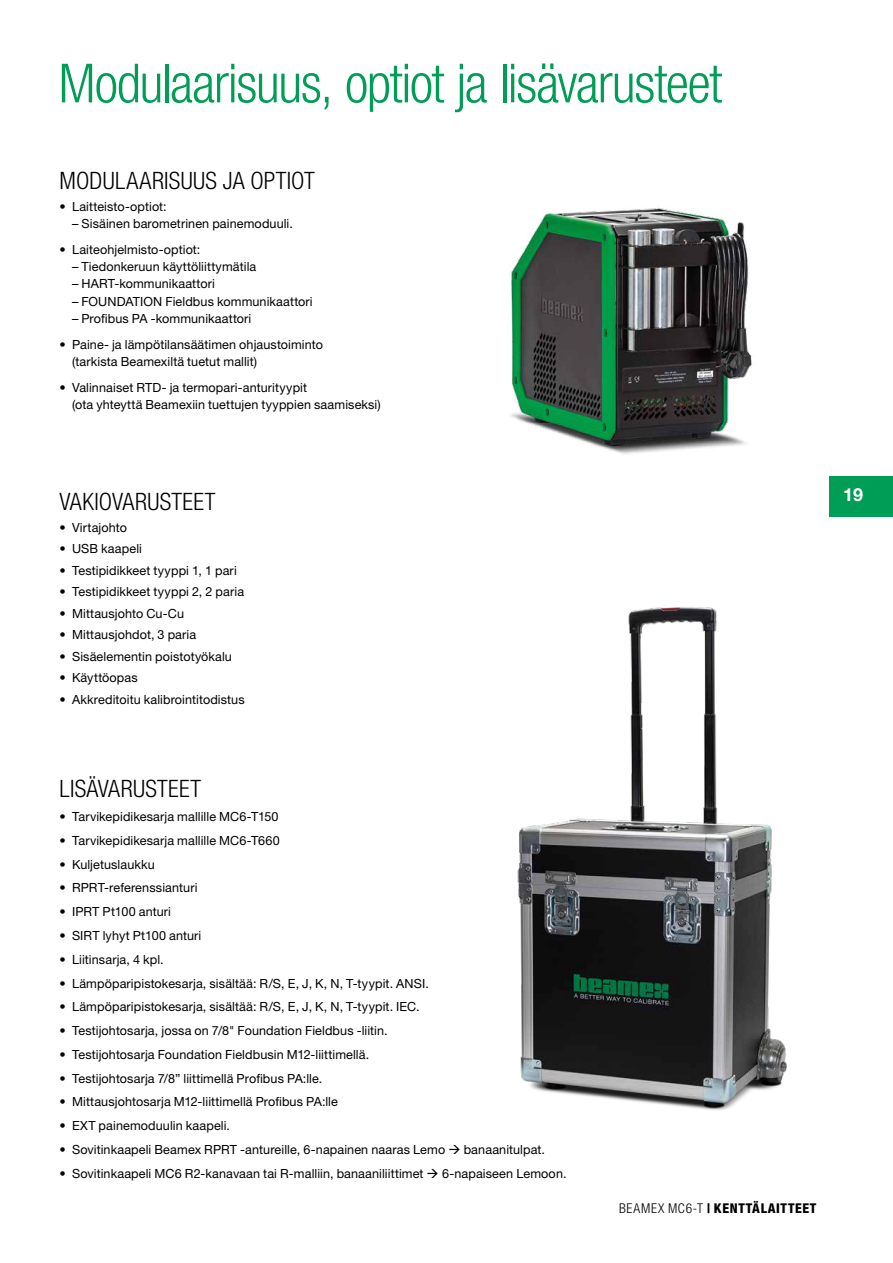
<style>
.page{position:relative;width:893px;height:1263px;background:#fff}
.page>*{position:absolute;margin:0;border:0;box-sizing:border-box;transform-origin:0 0}
.t1{font:300 condensed 54px "Helvetica Neue LT Std";letter-spacing:-.025em;color:#009d57}
.t2{font:300 condensed 24px "Helvetica Neue LT Std";letter-spacing:.01em;color:#000}
.t3{font:700 18px "Helvetica Neue LT Std";color:#fff}
.t4{font:800 condensed 13.5px "Helvetica Neue LT Std";letter-spacing:.045em;color:#000}
.t5{font:12.6px/17.2px "Helvetica Neue LT Std";letter-spacing:.01em;color:#000}
.s1{font-weight:300}
</style>
<div class="page">
<img style="left:510px;top:208px;width:242px;height:246px">
<img style="left:517px;top:607px;width:270px;height:503px">
<div style="left:829px;top:476px;width:64px;height:40px;background:#009d57"></div>
<h1 class="t1" style="left:58px;top:52px;width:665px">Modulaarisuus, optiot ja lisävarusteet</h1>
<h2 class="t2" style="left:60px;top:167px;width:257px">MODULAARISUUS JA OPTIOT</h2>
<p class="t5" style="left:60px;top:198px;width:109px">• Laitteisto-optiot:</p>
<p class="t5" style="left:72px;top:215px;width:222px">– Sisäinen barometrinen painemoduuli.</p>
<p class="t5" style="left:60px;top:241px;width:142px">• Laiteohjelmisto-optiot:</p>
<p class="t5" style="left:72px;top:258px;width:186px">– Tiedonkeruun käyttöliittymätila</p>
<p class="t5" style="left:72px;top:275px;width:144px">– HART-kommunikaattori</p>
<p class="t5" style="left:72px;top:292px;width:242px">– FOUNDATION Fieldbus kommunikaattori</p>
<p class="t5" style="left:72px;top:310px;width:181px">– Profibus PA -kommunikaattori</p>
<p class="t5" style="left:72px;top:335px;width:252px;text-indent:-13px">• Paine- ja lämpötilansäätimen ohjaustoiminto (tarkista Beamexiltä tuetut mallit)</p>
<p class="t5" style="left:72px;top:378px;width:310px;text-indent:-13px">• Valinnaiset RTD- ja termopari-anturityypit<br>(ota yhteyttä Beamexiin tuettujen tyyppien saamiseksi)</p>
<h2 class="t2" style="left:60px;top:488px;width:157px">VAKIOVARUSTEET</h2>
<p class="t5" style="left:60px;top:518px;width:69px">• Virtajohto</p>
<p class="t5" style="left:60px;top:540px;width:84px">• USB kaapeli</p>
<p class="t5" style="left:60px;top:561px;width:179px">• Testipidikkeet tyyppi 1, 1 pari</p>
<p class="t5" style="left:60px;top:583px;width:186px">• Testipidikkeet tyyppi 2, 2 paria</p>
<p class="t5" style="left:60px;top:604px;width:126px">• Mittausjohto Cu-Cu</p>
<p class="t5" style="left:60px;top:626px;width:138px">• Mittausjohdot, 3 paria</p>
<p class="t5" style="left:60px;top:647px;width:174px">• Sisäelementin poistotyökalu</p>
<p class="t5" style="left:60px;top:669px;width:80px">• Käyttöopas</p>
<p class="t5" style="left:60px;top:690px;width:187px">• Akkreditoitu kalibrointitodistus</p>
<h2 class="t2" style="left:60px;top:775px;width:143px">LISÄVARUSTEET</h2>
<p class="t5" style="left:60px;top:808px;width:221px">• Tarvikepidikesarja mallille MC6-T150</p>
<p class="t5" style="left:60px;top:832px;width:222px">• Tarvikepidikesarja mallille MC6-T660</p>
<p class="t5" style="left:60px;top:855px;width:97px">• Kuljetuslaukku</p>
<p class="t5" style="left:60px;top:879px;width:139px">• RPRT-referenssianturi</p>
<p class="t5" style="left:60px;top:903px;width:113px">• IPRT Pt100 anturi</p>
<p class="t5" style="left:60px;top:927px;width:143px">• SIRT lyhyt Pt100 anturi</p>
<p class="t5" style="left:60px;top:950px;width:106px">• Liitinsarja, 4 kpl.</p>
<p class="t5" style="left:60px;top:974px;width:371px">• Lämpöparipistokesarja, sisältää: R/S, E, J, K, N, T-tyypit. ANSI.</p>
<p class="t5" style="left:60px;top:998px;width:362px">• Lämpöparipistokesarja, sisältää: R/S, E, J, K, N, T-tyypit. IEC.</p>
<p class="t5" style="left:60px;top:1022px;width:330px">• Testijohtosarja, jossa on 7/8" Foundation Fieldbus -liitin.</p>
<p class="t5" style="left:60px;top:1045px;width:311px">• Testijohtosarja Foundation Fieldbusin M12-liittimellä.</p>
<p class="t5" style="left:60px;top:1069px;width:264px">• Testijohtosarja 7/8” liittimellä Profibus PA:lle.</p>
<p class="t5" style="left:60px;top:1093px;width:280px">• Mittausjohtosarja M12-liittimellä Profibus PA:lle</p>
<p class="t5" style="left:60px;top:1117px;width:172px">• EXT painemoduulin kaapeli.</p>
<p class="t5" style="left:60px;top:1140px;width:487px">• Sovitinkaapeli Beamex RPRT -antureille, 6-napainen naaras Lemo → banaanitulpat.</p>
<p class="t5" style="left:60px;top:1164px;width:508px">• Sovitinkaapeli MC6 R2-kanavaan tai R-malliin, banaaniliittimet → 6-napaiseen Lemoon.</p>
<h3 class="t3" style="left:843px;top:484px;width:21px">19</h3>
<p class="t4" style="left:619px;top:1200px;width:199px"><span class="s1">BEAMEX MC6-T</span> | KENTTÄLAITTEET</p>
</div>
